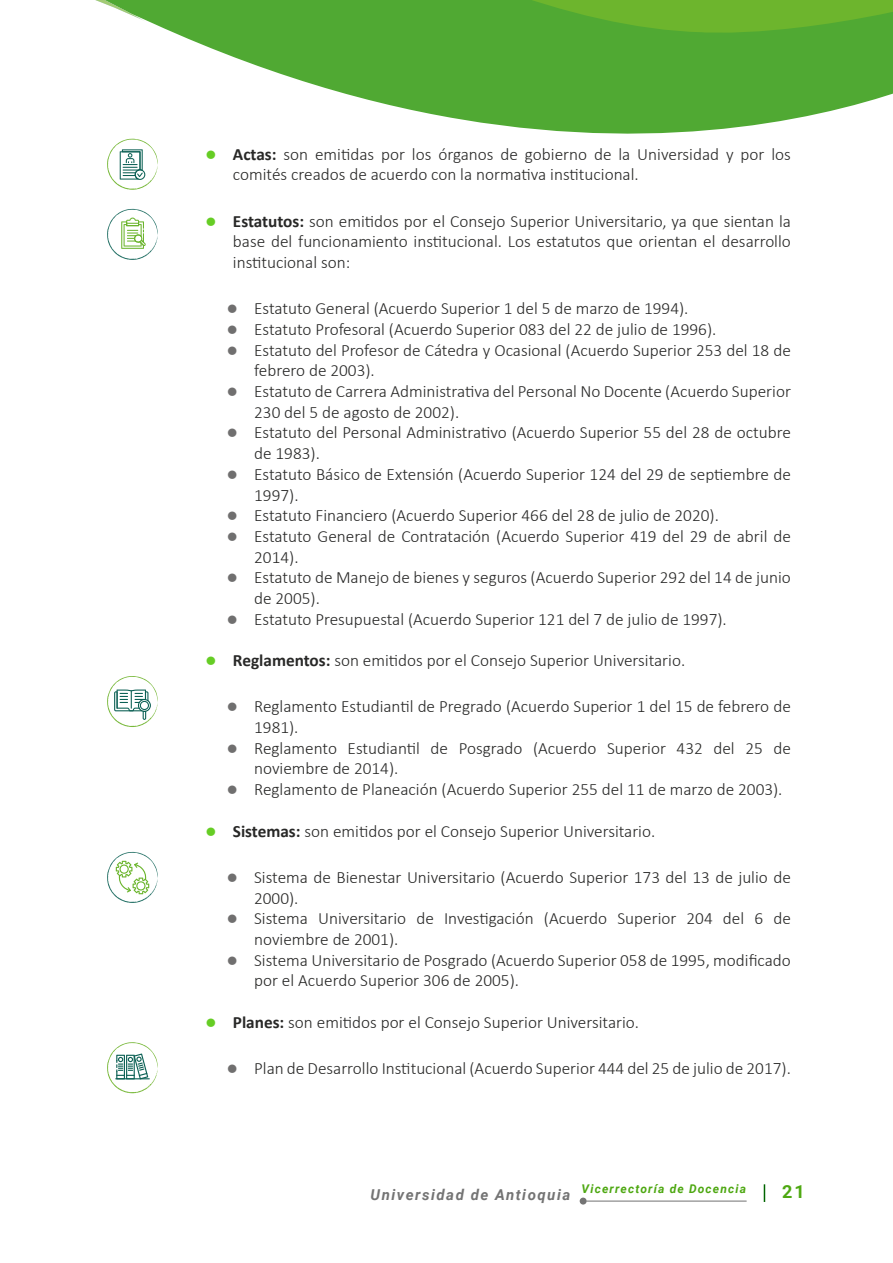
<style>
.page{position:relative;width:893px;height:1263px;background:#fff}
.page>*{position:absolute;margin:0;border:0;box-sizing:border-box;transform-origin:0 0}
.t1{font:700 18px "Roboto";color:#4ea812}
.t2{font:300 17.25px/20.7px "Calibri";color:#282827}
.t3{font:italic 700 12px "Roboto";letter-spacing:.1em;color:#4ea812}
.s1{font-family:"Lato";font-weight:500;color:#66cd25}
.s2{font-weight:700}
.s3{font-family:"Lato";font-weight:500;color:#706f6f}
.s4{font-size:15px;color:#747474}
</style>
<div class="page">
<svg style="left:158px;top:0;width:735px;height:134px;fill:#50a933"></svg>
<div style="left:580px;top:1197px;width:7px;height:7px;background:#747474;border-radius:50%"></div>
<hr style="left:587px;top:1200px;width:159px;height:1px;background:#747474">
<svg style="left:764px;top:1184px;width:1px;height:18px"></svg>
<svg style="left:107px;top:209px;width:51px;height:51px"></svg>
<svg style="left:107px;top:676px;width:51px;height:51px"></svg>
<svg style="left:107px;top:852px;width:51px;height:51px"></svg>
<svg style="left:107px;top:1042px;width:51px;height:51px"></svg>
<hr style="left:115px;top:1078px;width:35px;height:1px;background:#0b6054">
<svg style="left:95px;top:0;width:63px;height:190px"></svg>
<p class="t2" style="left:233px;top:143px;width:559px;text-indent:-27px"><span class="s1">●</span> <span class="s2">Actas:</span> son emitidas por los órganos de gobierno de la Universidad y por los comités creados de acuerdo con la normativa institucional.</p>
<p class="t2" style="left:233px;top:210px;width:559px;text-align:justify;text-indent:-27px"><span class="s1">●</span> <span class="s2">Estatutos:</span> son emitidos por el Consejo Superior Universitario, ya que sientan la base del funcionamiento institucional. Los estatutos que orientan el desarrollo institucional son:</p>
<p class="t2" style="left:227px;top:298px;width:463px"><span class="s3">●</span> Estatuto General (Acuerdo Superior 1 del 5 de marzo de 1994).</p>
<p class="t2" style="left:227px;top:319px;width:491px"><span class="s3">●</span> Estatuto Profesoral (Acuerdo Superior 083 del 22 de julio de 1996).</p>
<p class="t2" style="left:254px;top:339px;width:538px;text-indent:-27px"><span class="s3">●</span> Estatuto del Profesor de Cátedra y Ocasional (Acuerdo Superior 253 del 18 de febrero de 2003).</p>
<p class="t2" style="left:254px;top:381px;width:538px;text-indent:-27px"><span class="s3">●</span> Estatuto de Carrera Administrativa del Personal No Docente (Acuerdo Superior<br>230 del 5 de agosto de 2002).</p>
<p class="t2" style="left:254px;top:422px;width:538px;text-indent:-27px"><span class="s3">●</span> Estatuto del Personal Administrativo (Acuerdo Superior 55 del 28 de octubre de 1983).</p>
<p class="t2" style="left:254px;top:464px;width:538px;text-indent:-27px"><span class="s3">●</span> Estatuto Básico de Extensión (Acuerdo Superior 124 del 29 de septiembre de<br>1997).</p>
<p class="t2" style="left:227px;top:505px;width:493px"><span class="s3">●</span> Estatuto Financiero (Acuerdo Superior 466 del 28 de julio de 2020).</p>
<p class="t2" style="left:254px;top:526px;width:538px;text-indent:-27px"><span class="s3">●</span> Estatuto General de Contratación (Acuerdo Superior 419 del 29 de abril de<br>2014).</p>
<p class="t2" style="left:254px;top:567px;width:538px;text-indent:-27px"><span class="s3">●</span> Estatuto de Manejo de bienes y seguros (Acuerdo Superior 292 del 14 de junio de 2005).</p>
<p class="t2" style="left:227px;top:608px;width:501px"><span class="s3">●</span> Estatuto Presupuestal (Acuerdo Superior 121 del 7 de julio de 1997).</p>
<p class="t2" style="left:206px;top:650px;width:481px"><span class="s1">●</span> <span class="s2">Reglamentos:</span> son emitidos por el Consejo Superior Universitario.</p>
<p class="t2" style="left:254px;top:696px;width:538px;text-indent:-27px"><span class="s3">●</span> Reglamento Estudiantil de Pregrado (Acuerdo Superior 1 del 15 de febrero de<br>1981).</p>
<p class="t2" style="left:254px;top:737px;width:538px;text-indent:-27px"><span class="s3">●</span> Reglamento Estudiantil de Posgrado (Acuerdo Superior 432 del 25 de noviembre de 2014).</p>
<p class="t2" style="left:227px;top:779px;width:557px"><span class="s3">●</span> Reglamento de Planeación (Acuerdo Superior 255 del 11 de marzo de 2003).</p>
<p class="t2" style="left:206px;top:820px;width:451px"><span class="s1">●</span> <span class="s2">Sistemas:</span> son emitidos por el Consejo Superior Universitario.</p>
<p class="t2" style="left:254px;top:866px;width:538px;text-indent:-27px"><span class="s3">●</span> Sistema de Bienestar Universitario (Acuerdo Superior 173 del 13 de julio de<br>2000).</p>
<p class="t2" style="left:254px;top:908px;width:538px;text-indent:-27px"><span class="s3">●</span> Sistema Universitario de Investigación (Acuerdo Superior 204 del 6 de noviembre de 2001).</p>
<p class="t2" style="left:254px;top:949px;width:538px;text-indent:-27px"><span class="s3">●</span> Sistema Universitario de Posgrado (Acuerdo Superior 058 de 1995, modificado por el Acuerdo Superior 306 de 2005).</p>
<p class="t2" style="left:206px;top:1011px;width:435px"><span class="s1">●</span> <span class="s2">Planes:</span> son emitidos por el Consejo Superior Universitario.</p>
<p class="t2" style="left:227px;top:1058px;width:565px"><span class="s3">●</span> Plan de Desarrollo Institucional (Acuerdo Superior 444 del 25 de julio de 2017).</p>
<p class="t3" style="left:371px;top:1181px;width:377px"><span class="s4">Universidad de Antioquia</span> Vicerrectoría de Docencia</p>
<p class="t1" style="left:782px;top:1179px;width:24px">21</p>
</div>
